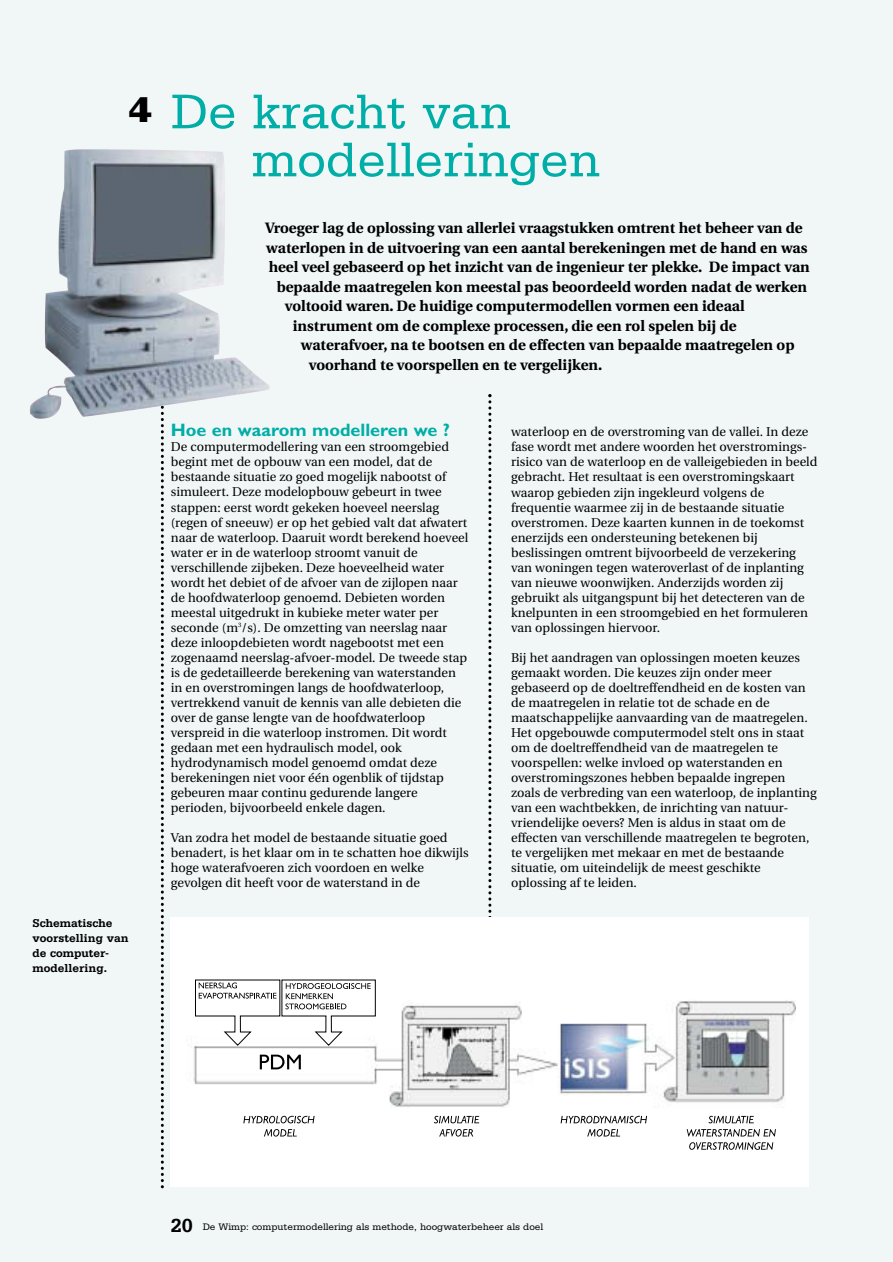
<style>
.page{position:relative;width:893px;height:1262px;background:#fff}
.page>*{position:absolute;margin:0;border:0;box-sizing:border-box;transform-origin:0 0}
.t1{font:51.3px/48px "Serifa";color:#00ada7}
.t2{font:800 36px "Gill Sans";color:#000}
.t3{font:700 18px "Gill Sans";color:#00ada7}
.t4{font:700 15px "Utopia";color:#000}
.t5{font:12.75px/15px "Utopia";color:#000}
.t6{font:700 12px/15px "Serifa";color:#000}
.t7{font:10.05px "Serifa";color:#000}
.s1{font-weight:700;font-size:19.95px}
</style>
<div class="page">
<div style="left:0;top:0;width:892px;height:1261px;background:#f0f7f6"></div>
<svg style="left:161px;top:419px;width:3px;height:769px"></svg>
<img style="left:30px;top:149px;width:240px;height:270px">
<svg style="left:488px;top:394px;width:3px;height:523px"></svg>
<div style="left:171px;top:917px;width:638px;height:269px;background:#fff"></div>
<img style="left:193px;top:1000px;width:602px;height:150px">
<svg style="left:260px;top:1054px;width:41px;height:15px"></svg>
<svg style="left:243px;top:1115px;width:71px;height:8px"></svg>
<svg style="left:264px;top:1129px;width:33px;height:7px"></svg>
<svg style="left:434px;top:1115px;width:45px;height:8px"></svg>
<svg style="left:439px;top:1129px;width:34px;height:7px"></svg>
<svg style="left:560px;top:1115px;width:87px;height:8px"></svg>
<svg style="left:587px;top:1129px;width:33px;height:7px"></svg>
<svg style="left:708px;top:1115px;width:45px;height:8px"></svg>
<svg style="left:686px;top:1129px;width:89px;height:7px"></svg>
<svg style="left:689px;top:1142px;width:84px;height:7px"></svg>
<svg style="left:195px;top:979px;width:181px;height:67px"></svg>
<h2 class="t2" style="left:128px;top:97px;width:26px">4</h2>
<h1 class="t1" style="left:251px;top:91px;width:350px;text-indent:-81px">De kracht van modelleringen</h1>
<p class="t4" style="left:265px;top:222px;width:539px">Vroeger lag de oplossing van allerlei vraagstukken omtrent het beheer van de</p>
<p class="t4" style="left:266px;top:242px;width:542px">waterlopen in de uitvoering van een aantal berekeningen met de hand en was</p>
<p class="t4" style="left:269px;top:261px;width:542px">heel veel gebaseerd op het inzicht van de ingenieur ter plekke. De impact van</p>
<p class="t4" style="left:277px;top:281px;width:532px">bepaalde maatregelen kon meestal pas beoordeeld worden nadat de werken</p>
<p class="t4" style="left:285px;top:300px;width:461px">voltooid waren. De huidige computermodellen vormen een ideaal</p>
<p class="t4" style="left:293px;top:320px;width:445px">instrument om de complexe processen, die een rol spelen bij de</p>
<p class="t4" style="left:301px;top:339px;width:495px">waterafvoer, na te bootsen en de effecten van bepaalde maatregelen op</p>
<p class="t4" style="left:309px;top:359px;width:295px">voorhand te voorspellen en te vergelijken.</p>
<p class="t6" style="left:33px;top:916px;width:98px">Schematische voorstelling van de computer&shy;modellering.</p>
<h3 class="t3" style="left:171px;top:424px;width:280px">Hoe en waarom modelleren we ?</h3>
<p class="t5" style="left:171px;top:441px;width:299px">De computermodellering van een stroomgebied begint met de opbouw van een model, dat de bestaande situatie zo goed mogelijk nabootst of simuleert. Deze modelopbouw gebeurt in twee stappen: eerst wordt gekeken hoeveel neerslag (regen of sneeuw) er op het gebied valt dat afwatert naar de waterloop. Daaruit wordt berekend hoeveel water er in de waterloop stroomt vanuit de verschillende zijbeken. Deze hoeveelheid water wordt het debiet of de afvoer van de zijlopen naar de hoofdwaterloop genoemd. Debieten worden meestal uitgedrukt in kubieke meter water per seconde (m<sup>3</sup>/s). De omzetting van neerslag naar deze inloopdebieten wordt nagebootst met een zogenaamd neerslag-afvoer-model. De tweede stap is de gedetailleerde berekening van waterstanden in en overstromingen langs de hoofdwaterloop, vertrekkend vanuit de kennis van alle debieten die over de ganse lengte van de hoofdwaterloop verspreid in die waterloop instromen. Dit wordt gedaan met een hydraulisch model, ook hydrodynamisch model genoemd omdat deze berekeningen niet voor één ogenblik of tijdstap gebeuren maar continu gedurende langere perioden, bijvoorbeeld enkele dagen.</p>
<p class="t5" style="left:171px;top:831px;width:299px">Van zodra het model de bestaande situatie goed benadert, is het klaar om in te schatten hoe dikwijls hoge waterafvoeren zich voordoen en welke gevolgen dit heeft voor de waterstand in de</p>
<p class="t5" style="left:511px;top:426px;width:308px">waterloop en de overstroming van de vallei. In deze fase wordt met andere woorden het overstromings&shy;risico van de waterloop en de valleigebieden in beeld gebracht. Het resultaat is een overstromingskaart waarop gebieden zijn ingekleurd volgens de frequentie waarmee zij in de bestaande situatie overstromen. Deze kaarten kunnen in de toekomst enerzijds een ondersteuning betekenen bij beslissingen omtrent bijvoorbeeld de verzekering van woningen tegen wateroverlast of de inplanting van nieuwe woonwijken. Anderzijds worden zij gebruikt als uitgangspunt bij het detecteren van de knelpunten in een stroomgebied en het formuleren van oplossingen hiervoor.</p>
<p class="t5" style="left:511px;top:651px;width:307px">Bij het aandragen van oplossingen moeten keuzes gemaakt worden. Die keuzes zijn onder meer gebaseerd op de doeltreffendheid en de kosten van de maatregelen in relatie tot de schade en de maatschappelijke aanvaarding van de maatregelen.<br>Het opgebouwde computermodel stelt ons in staat om de doeltreffendheid van de maatregelen te voorspellen: welke invloed op waterstanden en overstromingszones hebben bepaalde ingrepen zoals de verbreding van een waterloop, de inplanting van een wachtbekken, de inrichting van natuur&shy;vriendelijke oevers? Men is aldus in staat om de effecten van verschillende maatregelen te begroten, te vergelijken met mekaar en met de bestaande situatie, om uiteindelijk de meest geschikte oplossing af te leiden.</p>
<p class="t7" style="left:171px;top:1222px;width:374px"><span class="s1">20</span> De Wimp: computermodellering als methode, hoogwaterbeheer als doel</p>
</div>
